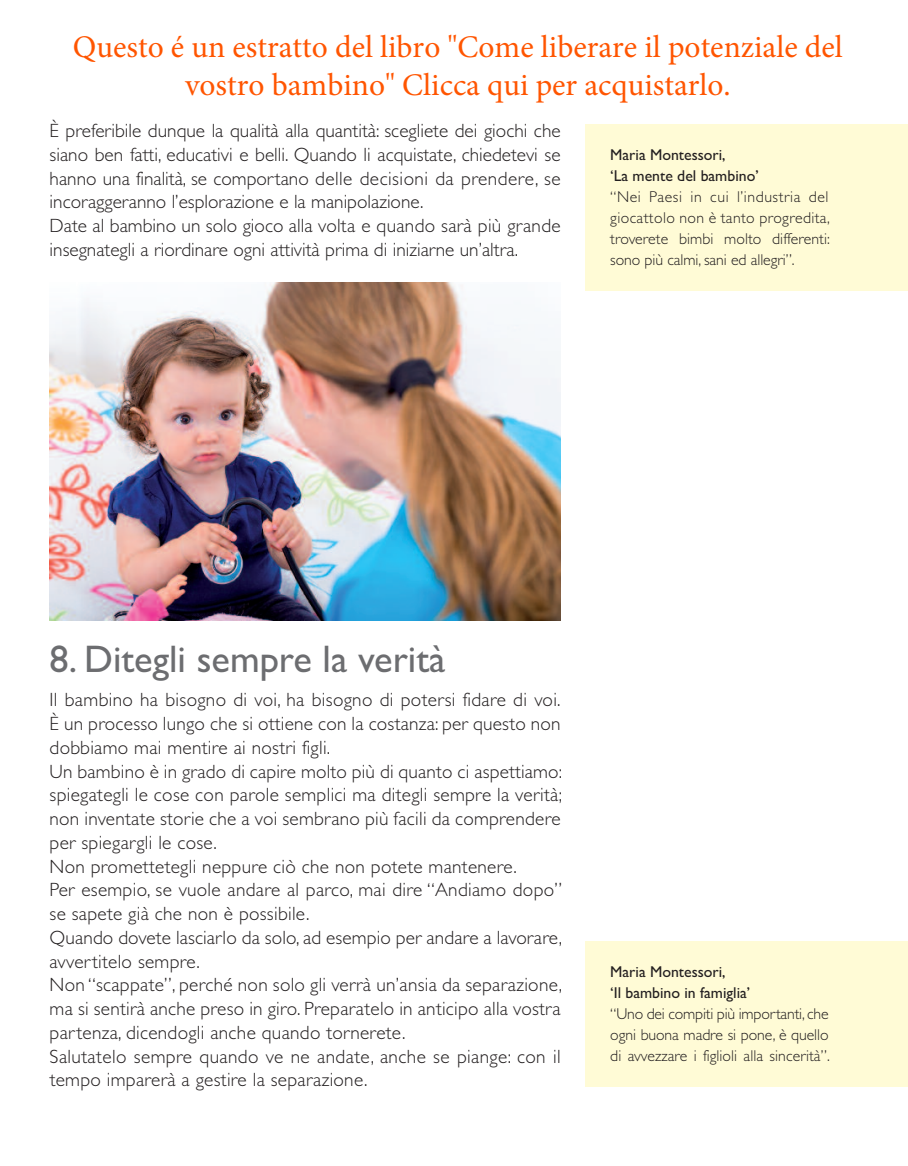
<style>
.page{position:relative;width:908px;height:1166px;background:#fff}
.page>*{position:absolute;margin:0;border:0;box-sizing:border-box;transform-origin:0 0}
.t1{font:38.5px "Gill Sans";color:#6c6d70}
.t2{font:31.5px/37.8px "Minion Pro";color:#f50;text-align:center}
.t3{font:300 19.25px/23.8px "Gill Sans";letter-spacing:.015em;color:#231f20}
.t4{font:300 15.75px/21px "Gill Sans";letter-spacing:.005em;color:#231f20;text-align:justify}
.t5{font:15.75px/21px "Gill Sans";color:#231f20}
</style>
<div class="page">
<img style="left:50px;top:282px;width:511px;height:338px">
<div style="left:585px;top:124px;width:323px;height:166px;background:#fffbd6"></div>
<div style="left:585px;top:941px;width:323px;height:145px;background:#fffbd6"></div>
<h2 class="t2" style="left:73px;top:28px;width:771px">Questo é un estratto del libro "Come liberare il potenziale del vostro bambino" Clicca qui per acquistarlo.</h2>
<p class="t3" style="left:50px;top:121px;width:512px">È preferibile dunque la qualità alla quantità: scegliete dei giochi che siano ben fatti, educativi e belli. Quando li acquistate, chiedetevi se hanno una finalità, se comportano delle decisioni da prendere, se incoraggeranno l’esplorazione e la manipolazione.<br>Date al bambino un solo gioco alla volta e quando sarà più grande insegnategli a riordinare ogni attività prima di iniziarne un’altra.</p>
<p class="t5" style="left:610px;top:144px;width:150px">Maria Montessori,<br>‘La mente del bambino’</p>
<p class="t4" style="left:610px;top:188px;width:221px">“Nei Paesi in cui l’industria del giocattolo non è tanto progredita, troverete bimbi molto differenti: sono più calmi, sani ed allegri”.</p>
<h1 class="t1" style="left:50px;top:636px;width:397px">8. Ditegli sempre la verità</h1>
<p class="t3" style="left:50px;top:690px;width:514px">Il bambino ha bisogno di voi, ha bisogno di potersi fidare di voi.<br>È un processo lungo che si ottiene con la costanza: per questo non dobbiamo mai mentire ai nostri figli.<br>Un bambino è in grado di capire molto più di quanto ci aspettiamo: spiegategli le cose con parole semplici ma ditegli sempre la verità; non inventate storie che a voi sembrano più facili da comprendere per spiegargli le cose.<br>Non promettetegli neppure ciò che non potete mantenere.<br>Per esempio, se vuole andare al parco, mai dire “Andiamo dopo” se sapete già che non è possibile.<br>Quando dovete lasciarlo da solo, ad esempio per andare a lavorare, avvertitelo sempre.<br>Non “scappate”, perché non solo gli verrà un’ansia da separazione, ma si sentirà anche preso in giro. Preparatelo in anticipo alla vostra partenza, dicendogli anche quando tornerete.<br>Salutatelo sempre quando ve ne andate, anche se piange: con il tempo imparerà a gestire la separazione.</p>
<p class="t5" style="left:610px;top:961px;width:141px">Maria Montessori,<br>‘Il bambino in famiglia’</p>
<p class="t4" style="left:610px;top:1005px;width:221px">“Uno dei compiti più importanti, che ogni buona madre si pone, è quello di avvezzare i figlioli alla sincerità”.</p>
</div>
